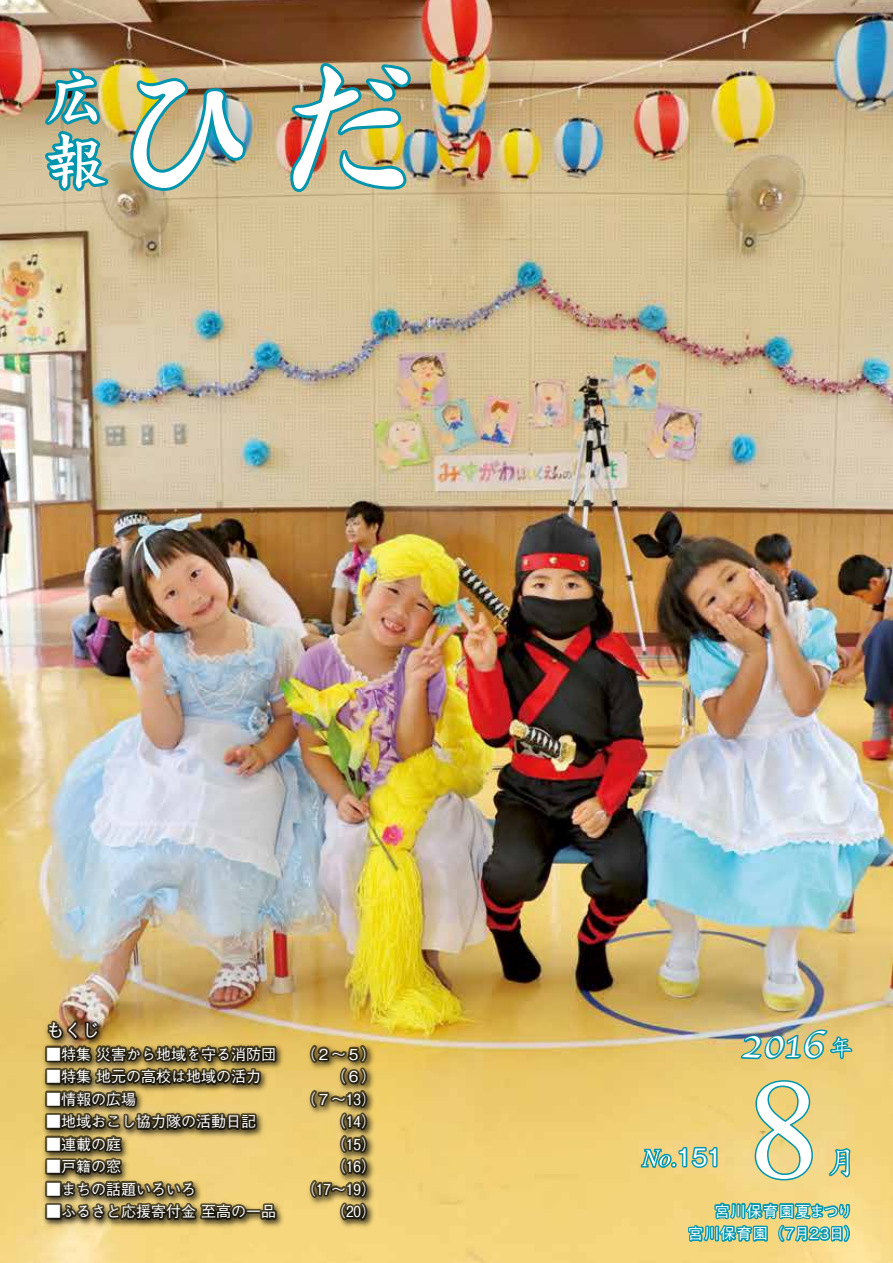
<style>
.page{position:relative;width:893px;height:1263px;background:#fff}
.page>*{position:absolute;margin:0;border:0;box-sizing:border-box;transform-origin:0 0}
.t1{font:165.3px "DF Kai Sho SB MP RKSJ H";color:#fff}
.t2{font:142.2px "Times";color:#fff}
.t3{font:64.5px/64.5px "DF Kai Sho SB MP RKSJ H";color:#fff}
.t4{font:40.65px "Apple Chancery";color:#fff}
.t5{font:500 24px "Gothic BBB Pro";color:#fff}
.t6{font:500 18px "Gothic BBB Pro";color:#fff}
.t7{font:500 15px "Gothic BBB Pro";color:#fff}
.t8{font:500 15px/22.5px "Gothic BBB Pro";letter-spacing:.075em;color:#fff}
</style>
<div class="page">
<img style="left:0;top:0;width:893px;height:1263px">
<svg style="left:39px;top:64px;width:73px;height:244px;background:#9bad90"></svg>
<img style="left:127px;top:57px;width:119px;height:137px">
<img style="left:287px;top:60px;width:127px;height:135px">
<svg style="left:735px;top:1028px;width:119px;height:34px;background:#95b28e"></svg>
<img style="left:38px;top:1013px;width:351px;height:220px">
<svg style="left:46px;top:1019px;width:233px;height:203px;background:#917c46"></svg>
<svg style="left:307px;top:1041px;width:62px;height:181px;background:#a38c4d"></svg>
<svg style="left:639px;top:1079px;width:213px;height:166px;background:#c9c987"></svg>
<h3 class="t3" style="left:43px;top:65px;width:64px">広報</h3>
<h1 class="t1" style="left:99px;top:46px;width:332px">ひだ</h1>
<p class="t6" style="left:46px;top:1016px;width:56px">もくじ</p>
<p class="t7" style="left:46px;top:1042px;width:231px">■特集 災害から地域を守る消防団</p>
<p class="t7" style="left:301px;top:1042px;width:76px">（２～５）</p>
<p class="t7" style="left:46px;top:1064px;width:216px">■特集 地元の高校は地域の活力</p>
<p class="t7" style="left:331px;top:1064px;width:46px">（６）</p>
<p class="t7" style="left:46px;top:1087px;width:92px">■情報の広場</p>
<p class="t7" style="left:301px;top:1087px;width:76px">（７～13）</p>
<p class="t7" style="left:46px;top:1109px;width:212px">■地域おこし協力隊の活動日記</p>
<p class="t7" style="left:331px;top:1109px;width:46px">（14）</p>
<p class="t7" style="left:46px;top:1132px;width:77px">■連載の庭</p>
<p class="t7" style="left:331px;top:1132px;width:46px">（15）</p>
<p class="t7" style="left:46px;top:1154px;width:77px">■戸籍の窓</p>
<p class="t7" style="left:331px;top:1154px;width:46px">（16）</p>
<p class="t7" style="left:46px;top:1177px;width:152px">■まちの話題いろいろ</p>
<p class="t7" style="left:301px;top:1177px;width:76px">（17～19）</p>
<p class="t7" style="left:46px;top:1199px;width:231px">■ふるさと応援寄付金 至高の一品</p>
<p class="t7" style="left:331px;top:1199px;width:46px">（20）</p>
<p class="t8" style="left:688px;top:1198px;width:172px;text-indent:26px">宮川保育園夏まつり宮川保育園（７月23日）</p>
<h3 class="t4" style="left:740px;top:1012px;width:86px">2016</h3>
<h2 class="t2" style="left:749px;top:997px;width:73px">8</h2>
<h3 class="t5" style="left:677px;top:1138px;width:47px">151</h3>
</div>
